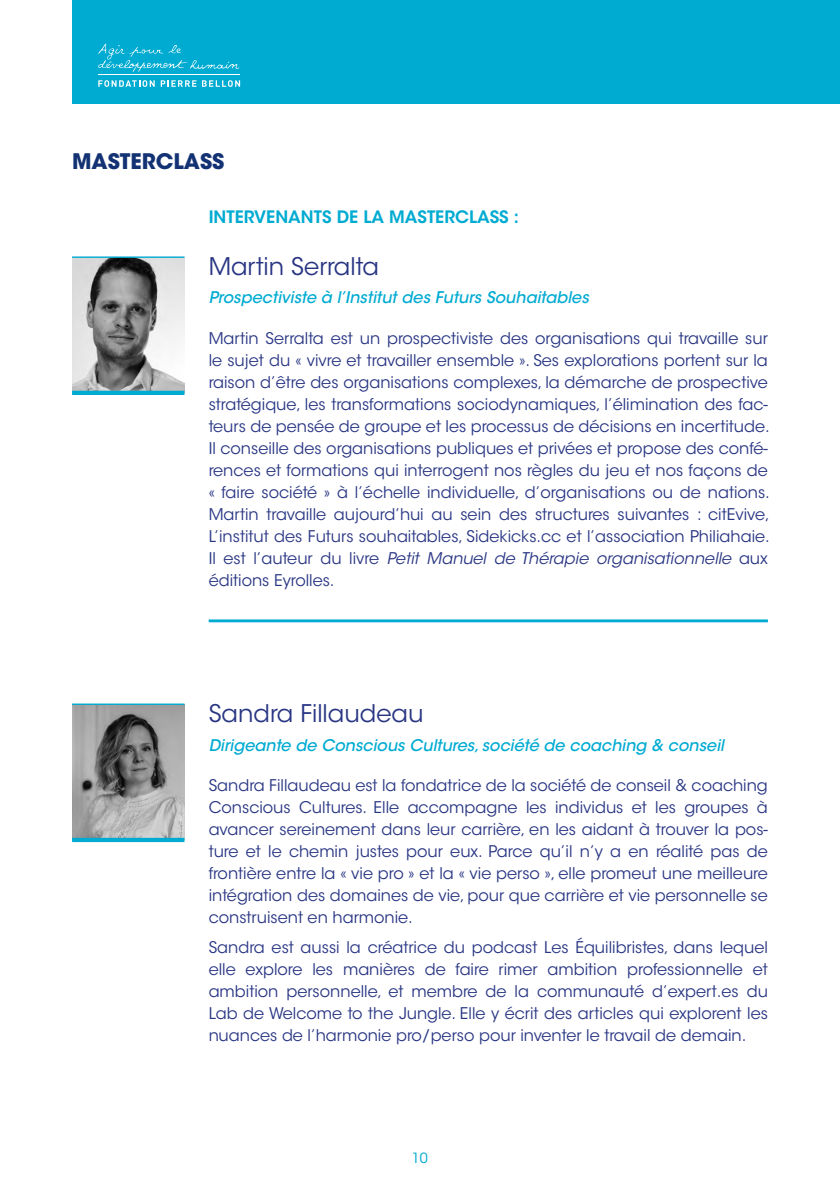
<style>
.page{position:relative;width:840px;height:1191px;background:#fff}
.page>*{position:absolute;margin:0;border:0;box-sizing:border-box;transform-origin:0 0}
.t1{font:24.2px "ITC Avant Garde Std";color:#283583}
.t2{font:700 21.2px "ITC Avant Garde Std";color:#123274}
.t3{font:600 17px "ITC Avant Garde Std";color:#00abd2}
.t4{font:16px/22px "ITC Avant Garde Std";color:#283583;text-align:justify}
.t5{font:italic 500 16px "ITC Avant Garde Std";color:#00abd2}
.t6{font:14px "ITC Avant Garde Std";color:#00abd2}
.s1{font-style:italic}
</style>
<div class="page">
<div style="left:72px;top:0;width:767px;height:103px;background:#00abd2"></div>
<hr style="left:98px;top:74px;width:142px;height:1px;background:#fff">
<svg style="left:98px;top:80px;width:57px;height:7px"></svg>
<svg style="left:161px;top:80px;width:35px;height:7px"></svg>
<svg style="left:202px;top:80px;width:38px;height:7px"></svg>
<svg style="left:98px;top:44px;width:142px;height:28px"></svg>
<img style="left:72px;top:258px;width:112px;height:133px">
<hr style="left:208px;top:619px;width:559px;height:3px;background:#00abd2">
<hr style="left:72px;top:256px;width:112px;height:2px;background:#00abd2">
<hr style="left:72px;top:391px;width:112px;height:4px;background:#00abd2">
<img style="left:72px;top:705px;width:112px;height:133px">
<hr style="left:72px;top:703px;width:112px;height:2px;background:#00abd2">
<hr style="left:72px;top:838px;width:112px;height:4px;background:#00abd2">
<h2 class="t2" style="left:72px;top:147px;width:154px">MASTERCLASS</h2>
<p class="t3" style="left:208px;top:206px;width:312px">INTERVENANTS DE LA MASTERCLASS :</p>
<h1 class="t1" style="left:208px;top:252px;width:172px">Martin Serralta</h1>
<p class="t5" style="left:208px;top:288px;width:381px">Prospectiviste à l’Institut des Futurs Souhaitables</p>
<p class="t4" style="left:208px;top:327px;width:562px">Martin Serralta est un prospectiviste des organisations qui travaille sur le sujet du « vivre et travailler ensemble ». Ses explorations portent sur la raison d’être des organisations complexes, la démarche de prospective stratégique, les transformations sociodynamiques, l’élimination des fac&shy;teurs de pensée de groupe et les processus de décisions en incertitude.<br>Il conseille des organisations publiques et privées et propose des confé&shy;rences et formations qui interrogent nos règles du jeu et nos façons de « faire société » à l’échelle individuelle, d’organisations ou de nations.<br>Martin travaille aujourd’hui au sein des structures suivantes : citEvive, L’institut des Futurs souhaitables, Sidekicks.cc et l’association Philiahaie.<br>Il est l’auteur du livre <span class="s1">Petit Manuel de Thérapie organisationnelle</span> aux éditions Eyrolles.</p>
<h1 class="t1" style="left:208px;top:698px;width:216px">Sandra Fillaudeau</h1>
<p class="t5" style="left:208px;top:735px;width:516px">Dirigeante de Conscious Cultures, société de coaching &amp; conseil</p>
<p class="t4" style="left:208px;top:774px;width:560px">Sandra Fillaudeau est la fondatrice de la société de conseil &amp; coaching Conscious Cultures. Elle accompagne les individus et les groupes à avancer sereinement dans leur carrière, en les aidant à trouver la pos&shy;ture et le chemin justes pour eux. Parce qu’il n’y a en réalité pas de frontière entre la « vie pro » et la « vie perso », elle promeut une meilleure intégration des domaines de vie, pour que carrière et vie personnelle se construisent en harmonie.</p>
<p class="t4" style="left:208px;top:936px;width:560px">Sandra est aussi la créatrice du podcast Les Équilibristes, dans lequel elle explore les manières de faire rimer ambition professionnelle et ambition personnelle, et membre de la communauté d’expert.es du Lab de Welcome to the Jungle. Elle y écrit des articles qui explorent les nuances de l’harmonie pro/perso pour inventer le travail de demain.</p>
<p class="t6" style="left:411px;top:1149px;width:18px">10</p>
</div>
